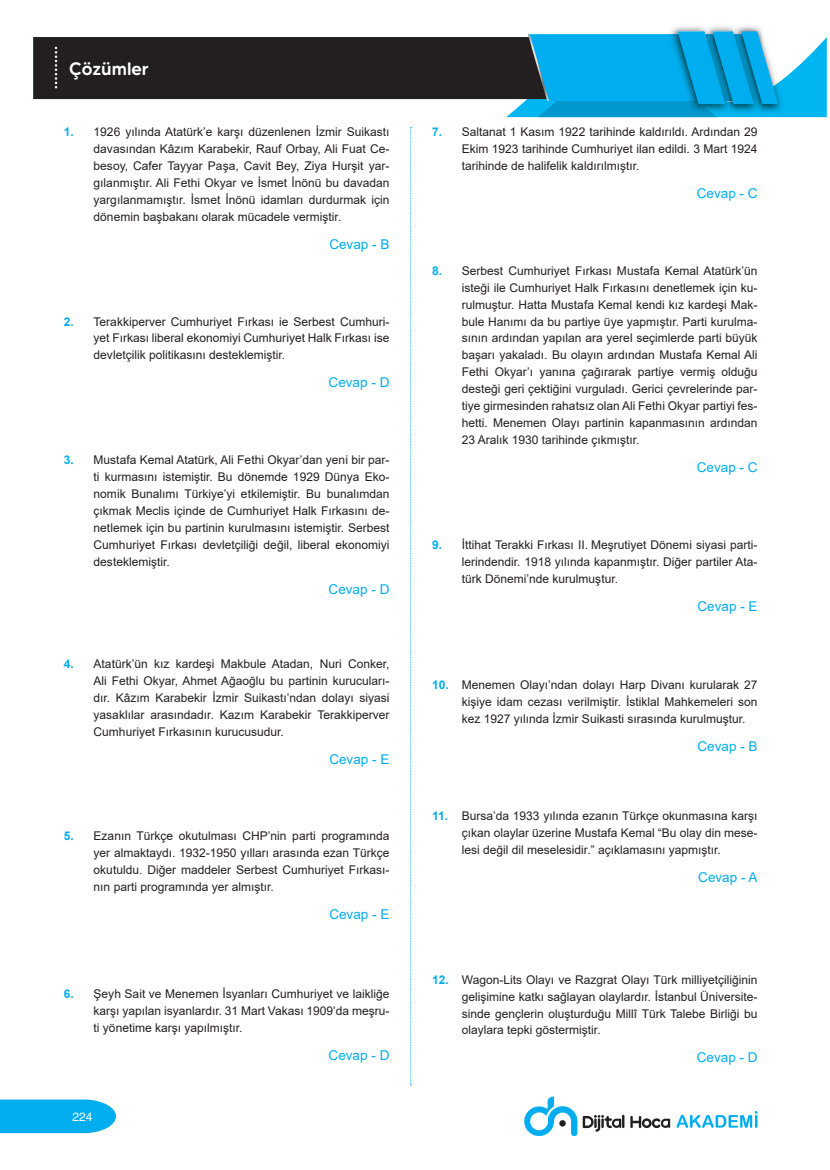
<style>
.page{position:relative;width:830px;height:1170px;background:#fff}
.page>*{position:absolute;margin:0;border:0;box-sizing:border-box;transform-origin:0 0}
.t1{font:500 18px "MADE Tommy Soft";color:#fff}
.CEVAP{font:13.5px "Arial";color:#00aeef}
.t2{font:12px/17px "Arial";color:#231f20;text-align:justify}
.t3{font:12px "yargi Helvetica";color:#fff}
.s1{font-weight:700;color:#00aeef}
</style>
<div class="page">
<svg style="left:0;top:1099px;width:116px;height:33px;background:#11b3f0"></svg>
<svg style="left:676px;top:1111px;width:81px;height:16px"></svg>
<svg style="left:630px;top:1116px;width:39px;height:12px"></svg>
<svg style="left:524px;top:1096px;width:100px;height:39px"></svg>
<svg style="left:410px;top:127px;width:1px;height:958px"></svg>
<div style="left:33px;top:37px;width:473px;height:62px;background:#231f20"></div>
<svg style="left:506px;top:26px;width:320px;height:91px;background:#2babda"></svg>
<svg style="left:55px;top:47px;width:2px;height:41px"></svg>
<h1 class="t1" style="left:69px;top:57px;width:81px">Çözümler</h1>
<p class="t2" style="left:94px;top:124px;width:297px;text-indent:-30px"><span class="s1">1.</span> 1926 yılında Atatürk’e karşı düzenlenen İzmir Suikastı davasından Kâzım Karabekir, Rauf Orbay, Ali Fuat Ce&shy;besoy, Cafer Tayyar Paşa, Cavit Bey, Ziya Hurşit yar&shy;gılanmıştır. Ali Fethi Okyar ve İsmet İnönü bu davadan yargılanmamıştır. İsmet İnönü idamları durdurmak için dönemin başbakanı olarak mücadele vermiştir.</p>
<p class="CEVAP" style="left:329px;top:235px;width:62px">Cevap - B</p>
<p class="t2" style="left:94px;top:313px;width:297px;text-indent:-30px"><span class="s1">2.</span> Terakkiperver Cumhuriyet Fırkası ie Serbest Cumhuri&shy;yet Fırkası liberal ekonomiyi Cumhuriyet Halk Fırkası ise devletçilik politikasını desteklemiştir.</p>
<p class="CEVAP" style="left:328px;top:373px;width:62px">Cevap - D</p>
<p class="t2" style="left:94px;top:451px;width:297px;text-indent:-30px"><span class="s1">3.</span> Mustafa Kemal Atatürk, Ali Fethi Okyar’dan yeni bir par&shy;ti kurmasını istemiştir. Bu dönemde 1929 Dünya Eko&shy;nomik Bunalımı Türkiye’yi etkilemiştir. Bu bunalımdan çıkmak Meclis içinde de Cumhuriyet Halk Fırkasını de&shy;netlemek için bu partinin kurulmasını istemiştir. Serbest Cumhuriyet Fırkası devletçiliği değil, liberal ekonomiyi desteklemiştir.</p>
<p class="CEVAP" style="left:328px;top:579px;width:62px">Cevap - D</p>
<p class="t2" style="left:94px;top:655px;width:297px;text-indent:-30px"><span class="s1">4.</span> Atatürk’ün kız kardeşi Makbule Atadan, Nuri Conker, Ali Fethi Okyar, Ahmet Ağaoğlu bu partinin kurucuları&shy;dır. Kâzım Karabekir İzmir Suikastı’ndan dolayı siyasi yasaklılar arasındadır. Kazım Karabekir Terakkiperver Cumhuriyet Fırkasının kurucusudur.</p>
<p class="CEVAP" style="left:329px;top:750px;width:62px">Cevap - E</p>
<p class="t2" style="left:94px;top:827px;width:297px;text-indent:-30px"><span class="s1">5.</span> Ezanın Türkçe okutulması CHP’nin parti programında yer almaktaydı. 1932-1950 yılları arasında ezan Türkçe okutuldu. Diğer maddeler Serbest Cumhuriyet Fırkası&shy;nın parti programında yer almıştır.</p>
<p class="CEVAP" style="left:329px;top:905px;width:62px">Cevap - E</p>
<p class="t2" style="left:94px;top:985px;width:297px;text-indent:-30px"><span class="s1">6.</span> Şeyh Sait ve Menemen İsyanları Cumhuriyet ve laikliğe karşı yapılan isyanlardır. 31 Mart Vakası 1909’da meşru&shy;ti yönetime karşı yapılmıştır.</p>
<p class="CEVAP" style="left:328px;top:1046px;width:62px">Cevap - D</p>
<p class="t3" style="left:72px;top:1109px;width:22px">224</p>
<p class="t2" style="left:461px;top:124px;width:297px;text-indent:-30px"><span class="s1">7.</span> Saltanat 1 Kasım 1922 tarihinde kaldırıldı. Ardından 29<br>Ekim 1923 tarihinde Cumhuriyet ilan edildi. 3 Mart 1924 tarihinde de halifelik kaldırılmıştır.</p>
<p class="CEVAP" style="left:696px;top:184px;width:62px">Cevap - C</p>
<p class="t2" style="left:461px;top:262px;width:297px;text-indent:-30px"><span class="s1">8.</span> Serbest Cumhuriyet Fırkası Mustafa Kemal Atatürk’ün isteği ile Cumhuriyet Halk Fırkasını denetlemek için ku&shy;rulmuştur. Hatta Mustafa Kemal kendi kız kardeşi Mak&shy;bule Hanımı da bu partiye üye yapmıştır. Parti kurulma&shy;sının ardından yapılan ara yerel seçimlerde parti büyük başarı yakaladı. Bu olayın ardından Mustafa Kemal Ali Fethi Okyar’ı yanına çağırarak partiye vermiş olduğu desteği geri çektiğini vurguladı. Gerici çevrelerinde par&shy;tiye girmesinden rahatsız olan Ali Fethi Okyar partiyi fes&shy;hetti. Menemen Olayı partinin kapanmasının ardından 23 Aralık 1930 tarihinde çıkmıştır.</p>
<p class="CEVAP" style="left:696px;top:458px;width:62px">Cevap - C</p>
<p class="t2" style="left:461px;top:536px;width:297px;text-indent:-30px"><span class="s1">9.</span> İttihat Terakki Fırkası II. Meşrutiyet Dönemi siyasi parti&shy;lerindendir. 1918 yılında kapanmıştır. Diğer partiler Ata&shy;türk Dönemi’nde kurulmuştur.</p>
<p class="CEVAP" style="left:697px;top:596px;width:62px">Cevap - E</p>
<p class="t2" style="left:461px;top:676px;width:297px;text-indent:-30px"><span class="s1">10.</span> Menemen Olayı’ndan dolayı Harp Divanı kurularak 27 kişiye idam cezası verilmiştir. İstiklal Mahkemeleri son kez 1927 yılında İzmir Suikasti sırasında kurulmuştur.</p>
<p class="CEVAP" style="left:697px;top:737px;width:62px">Cevap - B</p>
<p class="t2" style="left:461px;top:807px;width:297px;text-indent:-30px"><span class="s1">11.</span> Bursa’da 1933 yılında ezanın Türkçe okunmasına karşı çıkan olaylar üzerine Mustafa Kemal “Bu olay din mese&shy;lesi değil dil meselesidir.” açıklamasını yapmıştır.</p>
<p class="CEVAP" style="left:698px;top:867px;width:61px">Cevap - A</p>
<p class="t2" style="left:461px;top:970px;width:297px;text-indent:-30px"><span class="s1">12.</span> Wagon-Lits Olayı ve Razgrat Olayı Türk milliyetçiliğinin gelişimine katkı sağlayan olaylardır. İstanbul Üniversite&shy;sinde gençlerin oluşturduğu Millî Türk Talebe Birliği bu olaylara tepki göstermiştir.</p>
<p class="CEVAP" style="left:696px;top:1048px;width:62px">Cevap - D</p>
</div>
